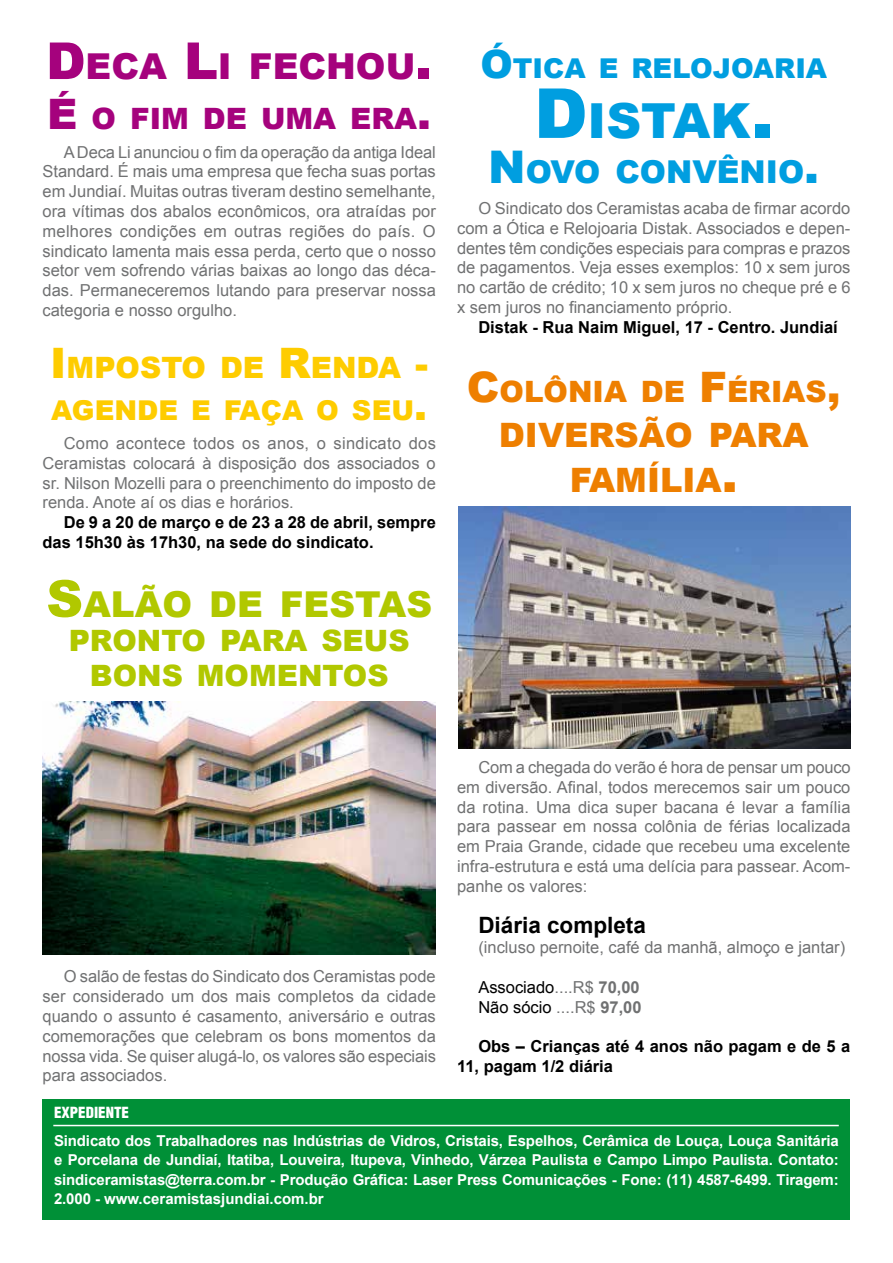
<style>
.page{position:relative;width:893px;height:1263px;background:#fff}
.page>*{position:absolute;margin:0;border:0;box-sizing:border-box;transform-origin:0 0}
.t1{font:900 48.3px "Arial";color:#009ee0}
.t2{font:900 35.7px "Arial";color:#b1c800}
.t3{font:900 35.7px "Arial";color:#a5027d}
.t4{font:900 33.6px/45px "Arial";color:#ee7f00;text-align:center}
.t5{font:900 31.5px "Arial";color:#009ee0}
.t6{font:900 29.4px/34.5px "Arial";color:#b1c800;text-align:center}
.t7{font:900 29.4px "Arial";color:#ee7f00}
.t8{font:900 29.4px "Arial";color:#fecc00}
.t9{font:900 29.4px "Arial";color:#a5027d}
.t10{font:900 27.3px "Arial";color:#009ee0}
.t11{font:900 27.3px "Arial";color:#fecc00}
.t12{font:700 22.5px "Arial";color:#000}
.t13{font:16.5px/19.8px "Arial";color:#707172;text-align:justify}
.t14{font:700 16.5px/19.8px "Arial";color:#000}
.t15{font:16.5px/19.8px "Arial";color:#000}
.t16{font:700 15px/19.5px "Arial";color:#fff;text-align:justify}
.t17{font:15px "Switzerland Cond Black Plain";color:#fff}
.s1{font-size:51px}
.s2{font-size:42px}
.s3{font-size:39px}
.s4{font-size:69px}
.s5{font-size:45px}
.s6{font-size:48px}
.s7{color:#707172}
.s8{font-weight:700;color:#707172}
</style>
<div class="page">
<div style="left:43px;top:1099px;width:807px;height:120px;background:#009037"></div>
<hr style="left:53px;top:1125px;width:786px;height:1px;background:#fff">
<img style="left:458px;top:506px;width:392px;height:242px">
<img style="left:43px;top:701px;width:393px;height:254px">
<h2 class="t3" style="left:46px;top:40px;width:388px"><span class="s1">D</span>ECA <span class="s1">L</span>I FECHOU<span class="s1">.</span></h2>
<h3 class="t9" style="left:47px;top:97px;width:385px"><span class="s2">É</span> O FIM DE UMA ERA<span class="s2">.</span></h3>
<p class="t13" style="left:43px;top:142px;width:395px;text-indent:21px">A Deca Li anunciou o fim da operação da antiga Ideal Standard. É mais uma empresa que fecha suas portas em Jundiaí. Muitas outras tiveram destino semelhante, ora vítimas dos abalos econômicos, ora atraídas por melhores condições em outras regiões do país. O sindicato lamenta mais essa perda, certo que o nosso setor vem sofrendo várias baixas ao longo das déca&shy;das. Permaneceremos lutando para preservar nossa categoria e nosso orgulho.</p>
<h3 class="t8" style="left:50px;top:346px;width:379px"><span class="s2">I</span> MPOSTO DE <span class="s2">R</span>ENDA <span class="s3">-</span></h3>
<h3 class="t11" style="left:51px;top:390px;width:377px">AGENDE E FAÇA O SEU<span class="s3">.</span></h3>
<p class="t13" style="left:43px;top:433px;width:395px;text-indent:21px">Como acontece todos os anos, o sindicato dos Ceramistas colocará à disposição dos associados o sr. Nilson Mozelli para o preenchimento do imposto de renda. Anote aí os dias e horários.</p>
<p class="t14" style="left:43px;top:513px;width:395px;text-indent:21px">De 9 a 20 de março e de 23 a 28 de abril, sempre das 15h30 às 17h30, na sede do sindicato.</p>
<h2 class="t2" style="left:46px;top:578px;width:387px"><span class="s1">S</span>ALÃO DE FESTAS</h2>
<h3 class="t6" style="left:69px;top:623px;width:342px">PRONTO PARA SEUS<br>BONS MOMENTOS</h3>
<h3 class="t10" style="left:480px;top:48px;width:348px"><span class="s3">Ó</span>TICA E RELOJOARIA</h3>
<h1 class="t1" style="left:534px;top:86px;width:241px"><span class="s4">D</span> ISTAK<span class="s4">.</span></h1>
<h3 class="t5" style="left:488px;top:149px;width:332px"><span class="s5">N</span>OVO CONVÊNIO<span class="s5">.</span></h3>
<p class="t13" style="left:457px;top:198px;width:395px;text-indent:21px">O Sindicato dos Ceramistas acaba de firmar acordo com a Ótica e Relojoaria Distak. Associados e depen&shy;dentes têm condições especiais para compras e prazos de pagamentos. Veja esses exemplos: 10 x sem juros no cartão de crédito; 10 x sem juros no cheque pré e 6 x sem juros no financiamento próprio.</p>
<p class="t14" style="left:478px;top:318px;width:361px">Distak - Rua Naim Miguel, 17 - Centro. Jundiaí</p>
<h3 class="t7" style="left:467px;top:370px;width:375px"><span class="s2">C</span>OLÔNIA DE <span class="s2">F</span>ÉRIAS<span class="s2">,</span></h3>
<h3 class="t4" style="left:499px;top:412px;width:311px">DIVERSÃO PARA<br>FAMÍLIA<span class="s6">.</span></h3>
<p class="t13" style="left:43px;top:967px;width:395px;text-indent:21px">O salão de festas do Sindicato dos Ceramistas pode ser considerado um dos mais completos da cidade quando o assunto é casamento, aniversário e outras comemorações que celebram os bons momentos da nossa vida. Se quiser alugá-lo, os valores são especiais para associados.</p>
<p class="t13" style="left:457px;top:757px;width:395px;text-indent:21px">Com a chegada do verão é hora de pensar um pouco em diversão. Afinal, todos merecemos sair um pouco da rotina. Uma dica super bacana é levar a família para passear em nossa colônia de férias localizada em Praia Grande, cidade que recebeu uma excelente infra-estrutura e está uma delícia para passear. Acom&shy;panhe os valores:</p>
<h3 class="t12" style="left:478px;top:910px;width:169px">Diária completa</h3>
<p class="t13" style="left:478px;top:937px;width:368px">(incluso pernoite, café da manhã, almoço e jantar)</p>
<p class="t15" style="left:478px;top:977px;width:165px">Associado<span class="s7">....R$</span> <span class="s8">70,00<br></span>Não sócio <span class="s7">....R$</span> <span class="s8">97,00</span></p>
<p class="t14" style="left:457px;top:1037px;width:395px;text-indent:21px">Obs – Crianças até 4 anos não pagam e de 5 a<br>11, pagam 1/2 diária</p>
<p class="t17" style="left:54px;top:1103px;width:77px">EXPEDIENTE</p>
<p class="t16" style="left:54px;top:1131px;width:786px">Sindicato dos Trabalhadores nas Indústrias de Vidros, Cristais, Espelhos, Cerâmica de Louça, Louça Sanitária e Porcelana de Jundiaí, Itatiba, Louveira, Itupeva, Vinhedo, Várzea Paulista e Campo Limpo Paulista. Contato: sindiceramistas@terra.com.br - Produção Gráfica: Laser Press Comunicações - Fone: (11) 4587-6499. Tiragem:<br>2.000 - www.ceramistasjundiai.com.br</p>
</div>
